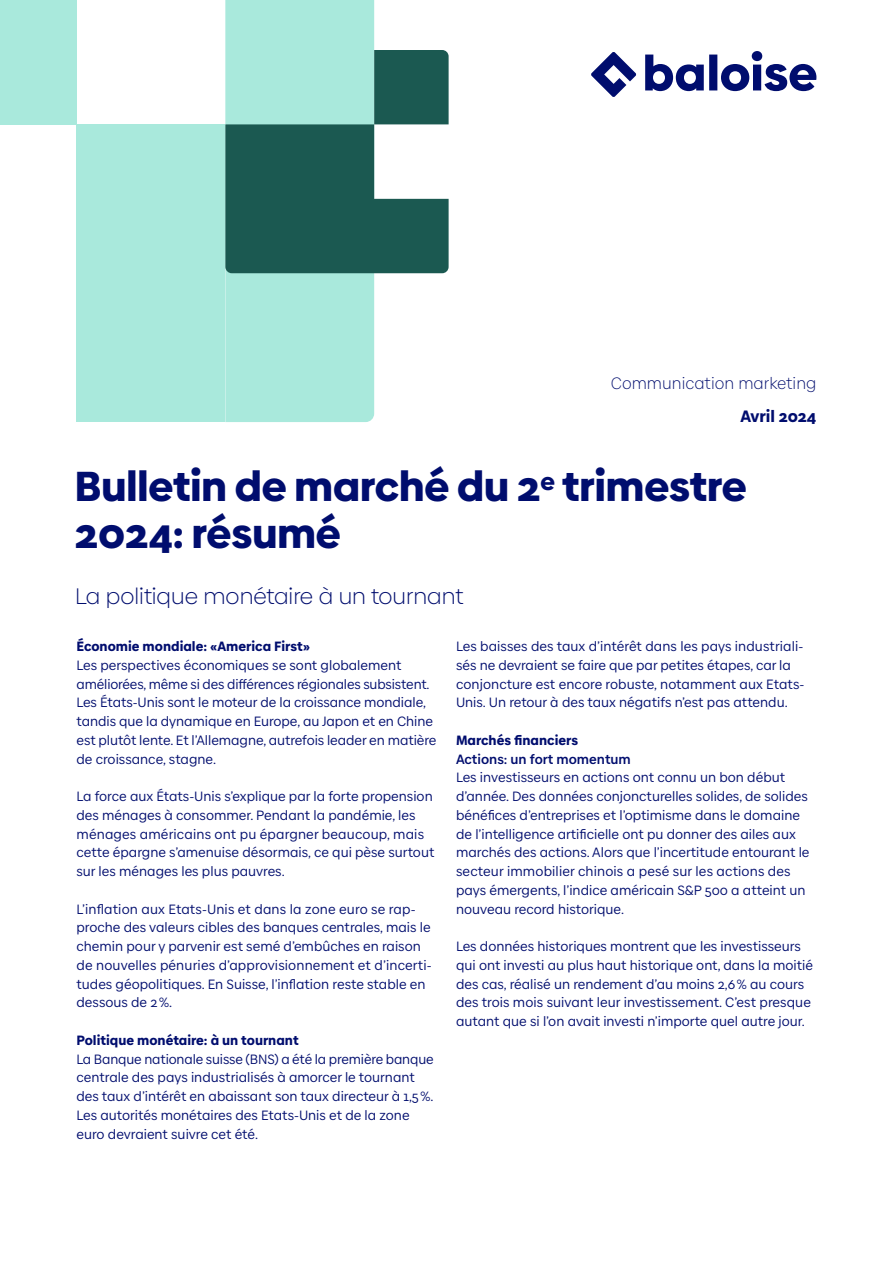
<style>
.page{position:relative;width:893px;height:1263px;background:#fff}
.page>*{position:absolute;margin:0;border:0;box-sizing:border-box;transform-origin:0 0}
.t1{font:900 42px/46.5px "Baloise Create Headline";color:#000d6e}
.t2{font:300 22.5px "Baloise Create Headline";color:#000d6e}
.t3{font:300 16.5px "Baloise Create Text";color:#000d6e}
.t4{font:900 16.5px "Baloise Create Text";color:#000d6e}
.t5{font:13.5px/18.8px "Baloise Create Text";color:#000d6e}
.t6{font:900 13.5px "Baloise Create Text";color:#000d6e}
.t7{font:700 13.5px "Baloise Create Text";color:#000d6e}
</style>
<div class="page">
<div style="left:225px;top:0;width:149px;height:422px;background:#a9e9dc"></div>
<div style="left:77px;top:124px;width:148px;height:298px;background:#a9e9dc"></div>
<div style="left:0;top:0;width:77px;height:124px;background:#a9e9dc"></div>
<svg style="left:225px;top:50px;width:224px;height:223px;background:#548c83"></svg>
<svg style="left:591px;top:51px;width:225px;height:46px"></svg>
<p class="t3" style="left:611px;top:373px;width:207px">Communication marketing</p>
<p class="t4" style="left:740px;top:404px;width:78px">Avril 2024</p>
<h1 class="t1" style="left:75px;top:460px;width:673px">Bulletin de marché du 2<sup>e</sup> trimestre<br>2024: résumé</h1>
<h2 class="t2" style="left:75px;top:582px;width:389px">La politique monétaire à un tournant</h2>
<p class="t6" style="left:77px;top:637px;width:235px">Économie mondiale: «America First»</p>
<p class="t5" style="left:77px;top:656px;width:361px">Les perspectives économiques se sont globalement améliorées, même si des différences régionales subsistent.<br>Les États-Unis sont le moteur de la croissance mondiale, tandis que la dynamique en Europe, au Japon et en Chine est plutôt lente. Et l’Allemagne, autrefois leader en matière de croissance, stagne.</p>
<p class="t5" style="left:77px;top:787px;width:359px">La force aux États-Unis s’explique par la forte propension des ménages à consommer. Pendant la pandémie, les ménages américains ont pu épargner beaucoup, mais cette épargne s’amenuise désormais, ce qui pèse surtout sur les ménages les plus pauvres.</p>
<p class="t5" style="left:77px;top:899px;width:357px">L’inflation aux Etats-Unis et dans la zone euro se rap&shy;proche des valeurs cibles des banques centrales, mais le chemin pour y parvenir est semé d’embûches en raison de nouvelles pénuries d’approvisionnement et d’incerti&shy;tudes géopolitiques. En Suisse, l’inflation reste stable en dessous de 2%.</p>
<p class="t6" style="left:77px;top:1031px;width:224px">Politique monétaire: à un tournant</p>
<p class="t5" style="left:77px;top:1049px;width:359px">La Banque nationale suisse (BNS) a été la première banque centrale des pays industrialisés à amorcer le tournant des taux d’intérêt en abaissant son taux directeur à 1,5%.<br>Les autorités monétaires des Etats-Unis et de la zone euro devraient suivre cet été.</p>
<p class="t5" style="left:456px;top:637px;width:350px">Les baisses des taux d’intérêt dans les pays industriali&shy;sés ne devraient se faire que par petites étapes, car la conjoncture est encore robuste, notamment aux Etats-Unis. Un retour à des taux négatifs n’est pas attendu.</p>
<p class="t6" style="left:456px;top:731px;width:123px">Marchés financiers</p>
<p class="t7" style="left:456px;top:750px;width:176px">Actions: un fort momentum</p>
<p class="t5" style="left:456px;top:768px;width:355px">Les investisseurs en actions ont connu un bon début d’année. Des données conjoncturelles solides, de solides bénéfices d’entreprises et l’optimisme dans le domaine de l’intelligence artificielle ont pu donner des ailes aux marchés des actions. Alors que l’incertitude entourant le secteur immobilier chinois a pesé sur les actions des pays émergents, l’indice américain S&amp;P 500 a atteint un nouveau record historique.</p>
<p class="t5" style="left:456px;top:937px;width:358px">Les données historiques montrent que les investisseurs qui ont investi au plus haut historique ont, dans la moitié des cas, réalisé un rendement d’au moins 2,6% au cours des trois mois suivant leur investissement. C’est presque autant que si l’on avait investi n’importe quel autre jour.</p>
</div>
